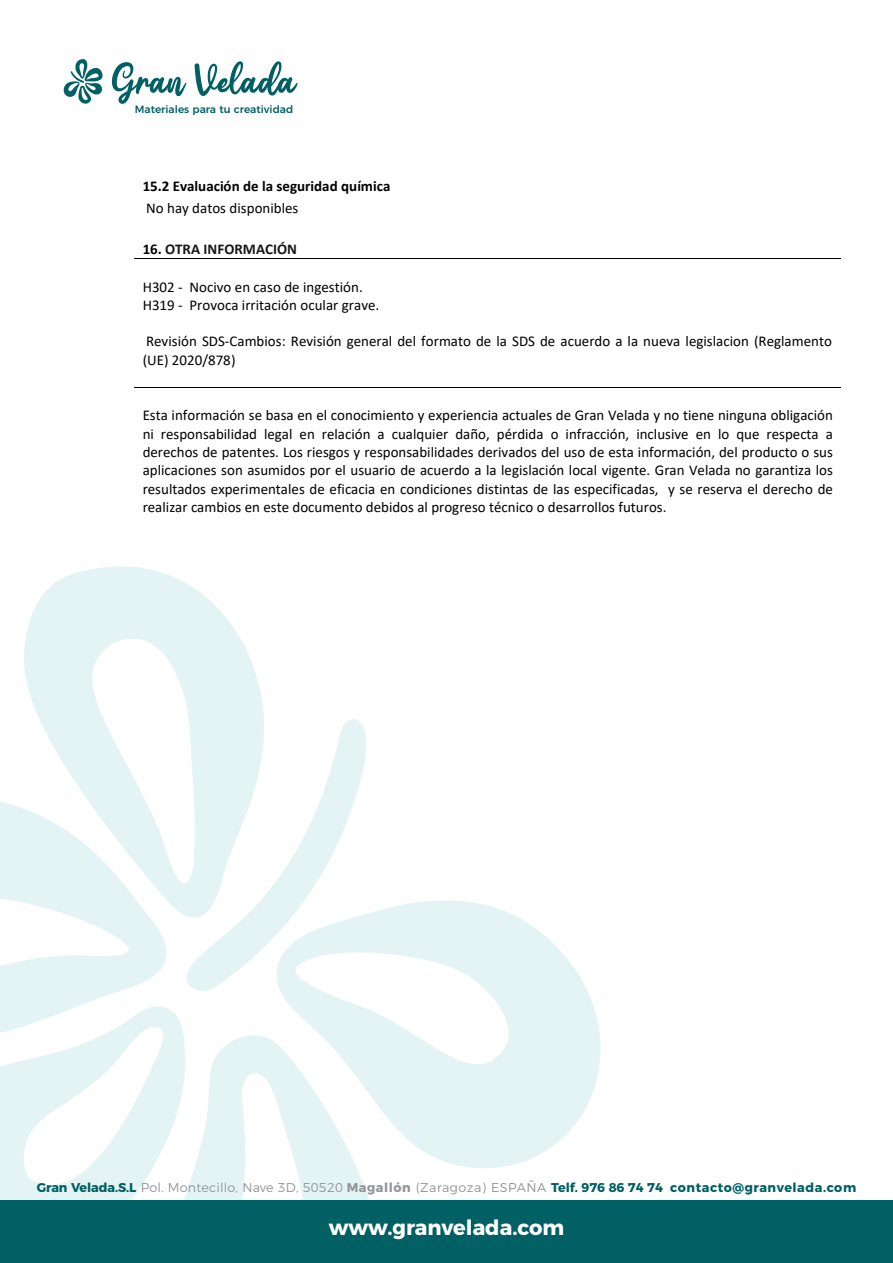
<style>
.page{position:relative;width:893px;height:1263px;background:#fff}
.page>*{position:absolute;margin:0;border:0;box-sizing:border-box;transform-origin:0 0}
.t1{font:700 21px "Montserrat";color:#fff}
.t2{font:15px/18.3px "Calibri";color:#000}
.t3{font:700 15px "Calibri";color:#000}
.t4{font:700 15px "Calibri";color:#19161b}
.t5{font:700 12.75px "Montserrat";letter-spacing:.035em;color:#006063}
.t6{font:500 10.5px "Montserrat";color:#006063}
.s1{color:#000}
.s2{font-weight:300;color:#919698}
.s3{color:#919698}
</style>
<div class="page">
<svg style="left:0;top:802px;width:167px;height:199px"></svg>
<svg style="left:283px;top:900px;width:318px;height:268px;fill:#e4f4f4"></svg>
<svg style="left:21px;top:566px;width:243px;height:383px;fill:#e4f4f4"></svg>
<svg style="left:0;top:1001px;width:182px;height:199px;fill:#e4f4f4"></svg>
<svg style="left:156px;top:1027px;width:232px;height:173px;fill:#e4f4f4"></svg>
<svg style="left:186px;top:714px;width:181px;height:282px"></svg>
<svg style="left:112px;top:62px;width:74px;height:42px"></svg>
<svg style="left:195px;top:61px;width:103px;height:35px"></svg>
<svg style="left:63px;top:59px;width:40px;height:45px"></svg>
<div style="left:0;top:1200px;width:893px;height:63px;background:#006063"></div>
<hr style="left:135px;top:258px;width:706px;height:1px;background:#000">
<hr style="left:135px;top:387px;width:706px;height:1px;background:#000">
<p class="t6" style="left:135px;top:101px;width:160px">Materiales para tu creatividad</p>
<p class="t3" style="left:143px;top:180px;width:249px">15.2 Evaluación de la seguridad química</p>
<p class="t2" style="left:146px;top:200px;width:154px">No hay datos disponibles</p>
<p class="t4" style="left:143px;top:243px;width:156px"><span class="s1">16.</span> OTRA INFORMACIÓN</p>
<p class="t2" style="left:143px;top:279px;width:238px">H302 - Nocivo en caso de ingestión.<br>H319 - Provoca irritación ocular grave.</p>
<p class="t2" style="left:143px;top:334px;width:691px">Revisión SDS-Cambios: Revisión general del formato de la SDS de acuerdo a la nueva legislacion (Reglamento (UE) 2020/878)</p>
<p class="t2" style="left:143px;top:407px;width:692px;text-align:justify">Esta información se basa en el conocimiento y experiencia actuales de Gran Velada y no tiene ninguna obligación ni responsabilidad legal en relación a cualquier daño, pérdida o infracción, inclusive en lo que respecta a derechos de patentes. Los riesgos y responsabilidades derivados del uso de esta información, del producto o sus aplicaciones son asumidos por el usuario de acuerdo a la legislación local vigente. Gran Velada no garantiza los resultados experimentales de eficacia en condiciones distintas de las especificadas, y se reserva el derecho de realizar cambios en este documento debidos al progreso técnico o desarrollos futuros.</p>
<p class="t5" style="left:37px;top:1176px;width:821px">Gran Velada.S.L <span class="s2">Pol. Montecillo, Nave 3D, 50520</span> <span class="s3">Magallón</span> <span class="s2">(Zaragoza) ESPAÑA</span> Telf. 976 86 74 74 contacto@granvelada.com</p>
<h1 class="t1" style="left:329px;top:1210px;width:237px">www.granvelada.com</h1>
</div>
